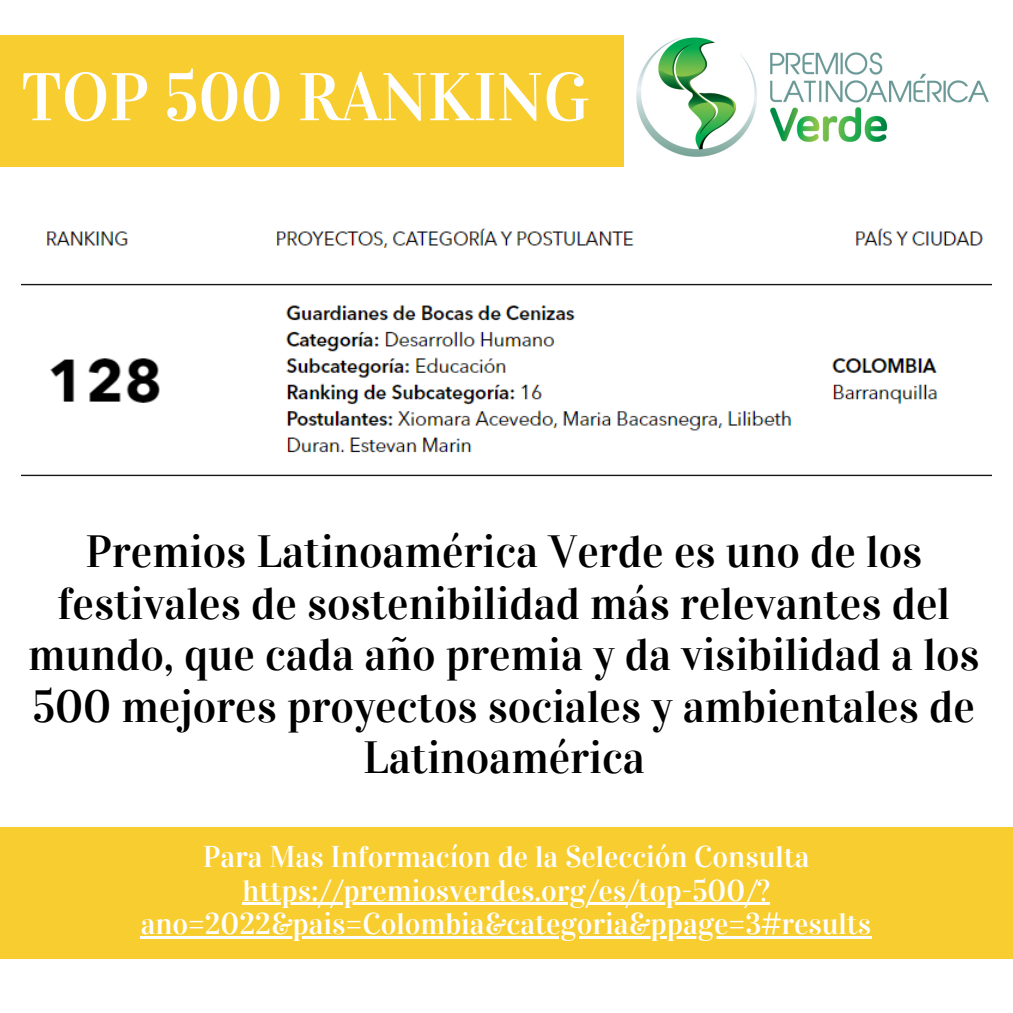
<style>
.page{position:relative;width:1013px;height:1013px;background:#fff}
.page>*{position:absolute;margin:0;border:0;box-sizing:border-box;transform-origin:0 0}
.t1{font:67.5px "Vidaloka";color:#fefefe}
.t2{font:45px/51.5px "Vidaloka";color:#000;text-align:center}
.t3{font:30px/33.8px "Vidaloka";color:#fefefe;text-align:center}
</style>
<div class="page">
<img style="left:21px;top:283px;width:970px;height:194px">
<img style="left:46px;top:228px;width:937px;height:20px">
<div style="left:0;top:827px;width:1012px;height:131px;background:#f8cd2f"></div>
<img style="left:636px;top:37px;width:353px;height:120px">
<hr style="left:242px;top:902px;width:528px;height:3px;background:#fefefe">
<hr style="left:141px;top:936px;width:731px;height:3px;background:#fefefe">
<div style="left:0;top:36px;width:624px;height:131px;background:#f8cd2f"></div>
<p class="t1" style="left:21px;top:57px;width:570px">TOP 500 RANKING</p>
<p class="t2" style="left:28px;top:526px;width:953px">Premios Latinoamérica Verde es uno de los festivales de sostenibilidad más relevantes del mundo, que cada año premia y da visibilidad a los 500 mejores proyectos sociales y ambientales de Latinoamérica</p>
<p class="t3" style="left:141px;top:840px;width:732px">Para Mas Informacíon de la Selección Consulta https://premiosverdes.org/es/top-500/? ano=2022&amp;pais=Colombia&amp;categoria&amp;ppage=3#results</p>
</div>
